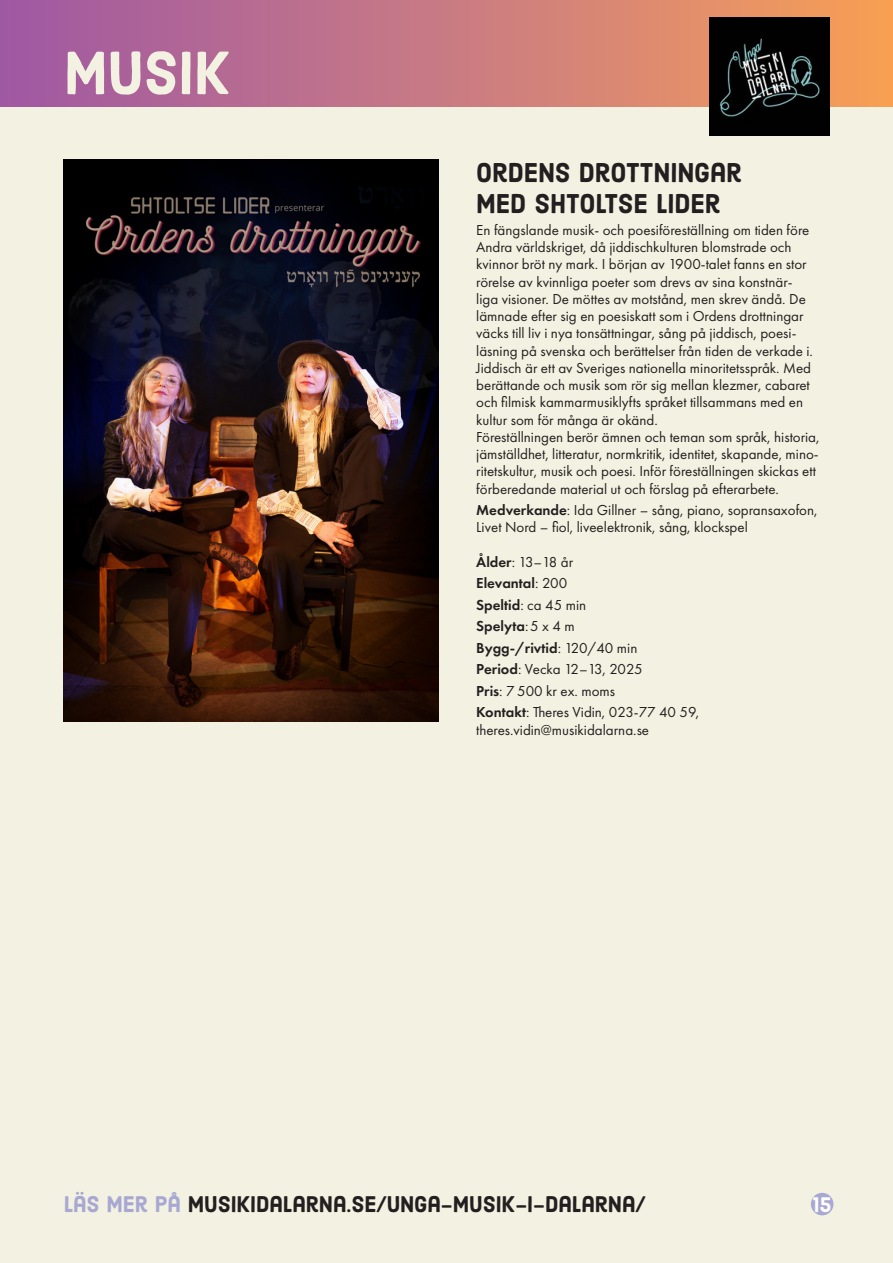
<style>
.page{position:relative;width:893px;height:1263px;background:#fff}
.page>*{position:absolute;margin:0;border:0;box-sizing:border-box;transform-origin:0 0}
.huvudrubrik_H1{font:60px "Harman Sans";letter-spacing:-.005em;color:#f3f1e1}
.rubrik_2_H2{font:27px "Harman Sans";letter-spacing:-.005em;color:#231f20}
.rubrik_2_H2-2{font:22.5px "Harman Sans";letter-spacing:-.005em;color:#231f20}
.t1{font:21px "Harman Sans";color:#fff}
.bröd{font:15px/17.2px "Futura PT";color:#231f20}
.bröd-2{font:600 15px "Futura PT";color:#231f20}
.bröd-3{font:15px "Futura PT";letter-spacing:-.025em;color:#231f20}
.s1{font-weight:600}
.s2{font-weight:400}
.s3{color:#a9a8d2}
</style>
<div class="page">
<div style="left:0;top:106px;width:893px;height:1157px;background:#f3f1e1"></div>
<div style="left:811px;top:1193px;width:22px;height:22px;background:#a9a8d2;border-radius:50%"></div>
<div style="left:0;top:0;width:893px;height:106px;background:linear-gradient(to right,#9e58a7,#f79f59)"></div>
<img style="left:710px;top:17px;width:119px;height:119px">
<img style="left:64px;top:159px;width:374px;height:562px">
<p class="huvudrubrik_H1" style="left:64px;top:36px;width:168px">MUSIK</p>
<h2 class="rubrik_2_H2" style="left:476px;top:156px;width:267px">ORDENS DROTTNINGAR</h2>
<h2 class="rubrik_2_H2" style="left:476px;top:187px;width:246px">MED SHTOLTSE LIDER</h2>
<p class="bröd" style="left:476px;top:221px;width:338px">En fängslande musik- och poesiföreställning om tiden före Andra världskriget, då jiddischkulturen blomstrade och kvinnor bröt ny mark. I början av 1900-talet fanns en stor rörelse av kvinnliga poeter som drevs av sina konstnär&shy;liga visioner. De möttes av motstånd, men skrev ändå. De lämnade efter sig en poesiskatt som i Ordens drottningar väcks till liv i nya tonsättningar, sång på jiddisch, poesi&shy;läsning på svenska och berättelser från tiden de verkade i.<br>Jiddisch är ett av Sveriges nationella minoritetsspråk. Med berättande och musik som rör sig mellan klezmer, cabaret och filmisk kammarmusiklyfts språket tillsammans med en kultur som för många är okänd.</p>
<p class="bröd" style="left:476px;top:428px;width:345px">Föreställningen berör ämnen och teman som språk, historia, jämställdhet, litteratur, normkritik, identitet, skapande, mino&shy;ritetskultur, musik och poesi. Inför föreställningen skickas ett förberedande material ut och förslag på efterarbete.</p>
<p class="bröd" style="left:476px;top:501px;width:343px"><span class="s1">Medverkande</span>: Ida Gillner – sång, piano, sopransaxofon,<br>Livet Nord – fiol, liveelektronik, sång, klockspel</p>
<p class="bröd" style="left:476px;top:553px;width:99px"><span class="s1">Ålder</span>: 13–18 år</p>
<p class="bröd-2" style="left:476px;top:574px;width:92px">Elevantal<span class="s2">: 200</span></p>
<p class="bröd" style="left:476px;top:596px;width:111px"><span class="s1">Speltid</span>: ca 45 min</p>
<p class="bröd-2" style="left:476px;top:617px;width:100px">Spelyta<span class="s2">:5 x 4 m</span></p>
<p class="bröd-2" style="left:476px;top:638px;width:163px">Bygg-/rivtid<span class="s2">: 120/40 min</span></p>
<p class="bröd-3" style="left:476px;top:660px;width:168px"><span class="s1">Period</span>: Vecka 12–13, 2025</p>
<p class="bröd" style="left:476px;top:682px;width:140px"><span class="s1">Pris</span>: 7 500 kr ex. moms</p>
<p class="bröd" style="left:476px;top:704px;width:224px"><span class="s1">Kontakt</span>: Theres Vidin, 023-77 40 59,</p>
<p class="bröd" style="left:476px;top:721px;width:174px">theres.vidin@musikidalarna.se</p>
<h2 class="rubrik_2_H2-2" style="left:64px;top:1190px;width:584px"><span class="s3">LÄS MER PÅ</span> MUSIKIDALARNA.SE/UNGA-MUSIK-I-DALARNA/</h2>
<h3 class="t1" style="left:813px;top:1191px;width:20px">15</h3>
</div>
